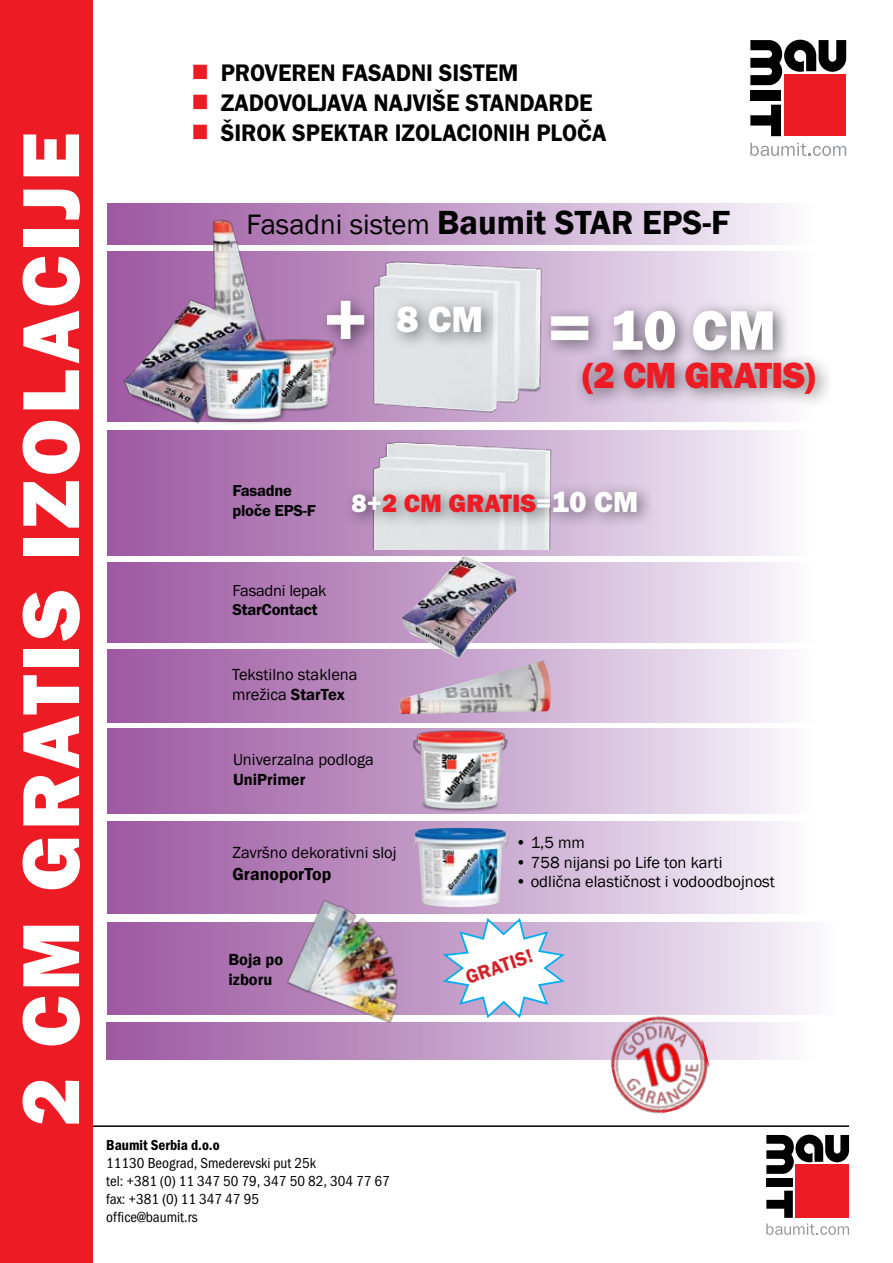
<style>
.page{position:relative;width:893px;height:1263px;background:#fff}
.page>*{position:absolute;margin:0;border:0;box-sizing:border-box;transform-origin:0 0}
.t1{font:83.55px "BM Franklin Gothic URW Hea";letter-spacing:.05em;color:#fff}
.t2{font:76.5px "BM Franklin Gothic URW Hea";color:#fff}
.t3{font:57.6px "BM Franklin Gothic URW Hea";color:#fff}
.t4{font:37.65px "BM Franklin Gothic URW Hea";letter-spacing:-.02em;color:#ed1c24}
.t5{font:37.65px "BM Franklin Gothic URW Hea";color:#fff}
.t6{font:600 34.35px "Franklin Gothic";color:#000}
.t7{font:25.95px "BM Franklin Gothic URW Hea";color:#ed1c24}
.t8{font:24.75px "BM Franklin Gothic URW Dem";color:#000;scale:.95 1}
.t9{font:600 19.8px "Franklin Gothic";color:#d2232a}
.t10{font:600 17.85px "Franklin Gothic";color:#000}
.t11{font:16.5px/19.8px "Franklin Gothic";color:#000}
.t12{font:16.5px/19.8px "BM Franklin Gothic URW Boo";letter-spacing:-.015em;color:#000}
.t13{font:16.5px/19.8px "BM Franklin Gothic URW Dem";letter-spacing:-.015em;color:#000}
.t14{font:600 16.5px/19.8px "Franklin Gothic";color:#000}
.t15{font:15px/18px "BM Franklin Gothic URW Con Boo";color:#000}
.s1{color:#ed1c24}
.s2{font-weight:400;font-size:28.8px}
.s3{color:#fff}
.s4{font-size:30px;color:#fff}
.s5{font-family:"BM Franklin Gothic URW Dem"}
.s6{font-weight:600}
.s7{font-family:"BM Franklin Gothic URW Con Dem"}
</style>
<div class="page">
<svg style="left:107px;top:203px;width:678px;height:42px;background:#d3b8d8"></svg>
<svg style="left:107px;top:252px;width:678px;height:170px;background:#d7bfdc"></svg>
<svg style="left:107px;top:430px;width:676px;height:125px;background:#b07bb5"></svg>
<svg style="left:107px;top:562px;width:678px;height:81px;background:#c39dc8"></svg>
<div style="left:107px;top:650px;width:708px;height:72px;background:linear-gradient(to right,#9a549e,#f7f6fc)"></div>
<svg style="left:107px;top:729px;width:678px;height:85px;background:#c6a1ca"></svg>
<svg style="left:107px;top:922px;width:701px;height:92px;background:#c9a7ce"></svg>
<svg style="left:106px;top:1022px;width:678px;height:37px;background:#c29ac7"></svg>
<div style="left:107px;top:822px;width:707px;height:92px;background:linear-gradient(to right,#9a549f,#f7f6fc)"></div>
<hr style="left:41px;top:1125px;width:808px;height:2px;background:#000">
<div style="left:766px;top:1178px;width:27px;height:9px;background:#000"></div>
<div style="left:796px;top:1164px;width:53px;height:54px;background:#ed1c24"></div>
<svg style="left:766px;top:1134px;width:83px;height:40px"></svg>
<svg style="left:766px;top:1191px;width:83px;height:44px"></svg>
<div style="left:750px;top:91px;width:31px;height:10px;background:#000"></div>
<svg style="left:750px;top:105px;width:31px;height:31px"></svg>
<div style="left:784px;top:74px;width:62px;height:62px;background:#ed1c24"></div>
<svg style="left:750px;top:40px;width:96px;height:45px"></svg>
<svg style="left:750px;top:143px;width:96px;height:13px"></svg>
<img style="left:411px;top:827px;width:98px;height:80px">
<img style="left:401px;top:588px;width:116px;height:70px">
<img style="left:399px;top:660px;width:152px;height:54px">
<img style="left:409px;top:728px;width:104px;height:86px">
<svg style="left:468px;top:918px;width:99px;height:100px"></svg>
<img style="left:602px;top:1006px;width:116px;height:108px">
<div style="left:0;top:0;width:92px;height:1263px;background:#ed1c24"></div>
<img style="left:278px;top:895px;width:190px;height:165px">
<div style="left:317px;top:291px;width:179px;height:136px;background:#000;opacity:.5"></div>
<div style="left:541px;top:306px;width:179px;height:136px;background:#000;opacity:.5"></div>
<img style="left:119px;top:204px;width:232px;height:234px">
<img style="left:363px;top:252px;width:187px;height:168px">
<div style="left:387px;top:295px;width:171px;height:84px;background:#000;opacity:.5"></div>
<img style="left:361px;top:431px;width:198px;height:49px">
<div style="left:342px;top:480px;width:367px;height:108px;background:#000;opacity:.5"></div>
<div style="left:603px;top:300px;width:276px;height:110px;background:#000;opacity:.6"></div>
<div style="left:572px;top:351px;width:318px;height:171px;background:#000;opacity:.5"></div>
<p class="t1" style="left:-3px;top:1126px;width:995px;rotate:-90deg">2 CM GRATIS IZOLACIJE</p>
<p class="t8" style="left:191px;top:58px;width:346px"><span class="s1">■</span> PROVEREN FASADNI SISTEM</p>
<p class="t8" style="left:191px;top:88px;width:424px"><span class="s1">■</span> ZADOVOLJAVA NAJVIŠE STANDARDE</p>
<p class="t8" style="left:191px;top:117px;width:438px"><span class="s1">■</span> ŠIROK SPEKTAR IZOLACIONIH PLOČA</p>
<p class="t6" style="left:247px;top:202px;width:485px"><span class="s2">Fasadni sistem</span> Baumit STAR EPS-F</p>
<p class="t2" style="left:323px;top:270px;width:46px">+</p>
<p class="t5" style="left:396px;top:295px;width:88px">8 CM</p>
<p class="t3" style="left:609px;top:293px;width:168px">10 CM</p>
<p class="t4" style="left:582px;top:351px;width:234px">(2 CM GRATIS)</p>
<p class="t2" style="left:547px;top:278px;width:46px">=</p>
<p class="t13" style="left:232px;top:481px;width:85px">Fasadne ploče EPS-F</p>
<p class="t7" style="left:351px;top:486px;width:288px"><span class="s3">8+</span>2 CM GRATIS<span class="s3">=</span><span class="s4">10 CM</span></p>
<p class="t12" style="left:232px;top:580px;width:96px">Fasadni lepak<br><span class="s5">StarContact</span></p>
<p class="t11" style="left:232px;top:665px;width:127px">Tekstilno staklena mrežica <span class="s6">StarTex</span></p>
<p class="t11" style="left:233px;top:750px;width:142px">Univerzalna podloga<br><span class="s6">UniPrimer</span></p>
<p class="t11" style="left:232px;top:843px;width:166px">Završno dekorativni sloj</p>
<p class="t10" style="left:232px;top:863px;width:100px">GranoporTop</p>
<p class="t11" style="left:516px;top:833px;width:71px">• 1,5 mm</p>
<p class="t11" style="left:516px;top:852px;width:208px">• 758 nijansi po Life ton karti</p>
<p class="t11" style="left:516px;top:872px;width:261px">• odlična elastičnost i vodoodbojnost</p>
<p class="t14" style="left:229px;top:950px;width:56px">Boja po izboru</p>
<p class="t9" style="left:462px;top:966px;width:71px;rotate:-19deg">GRATIS!</p>
<p class="t15" style="left:106px;top:1136px;width:285px"><span class="s7">Baumit Serbia d.o.o<br></span>11130 Beograd, Smederevski put 25k<br>tel: +381 (0) 11 347 50 79, 347 50 82, 304 77 67 fax: +381 (0) 11 347 47 95<br>office@baumit.rs</p>
</div>
